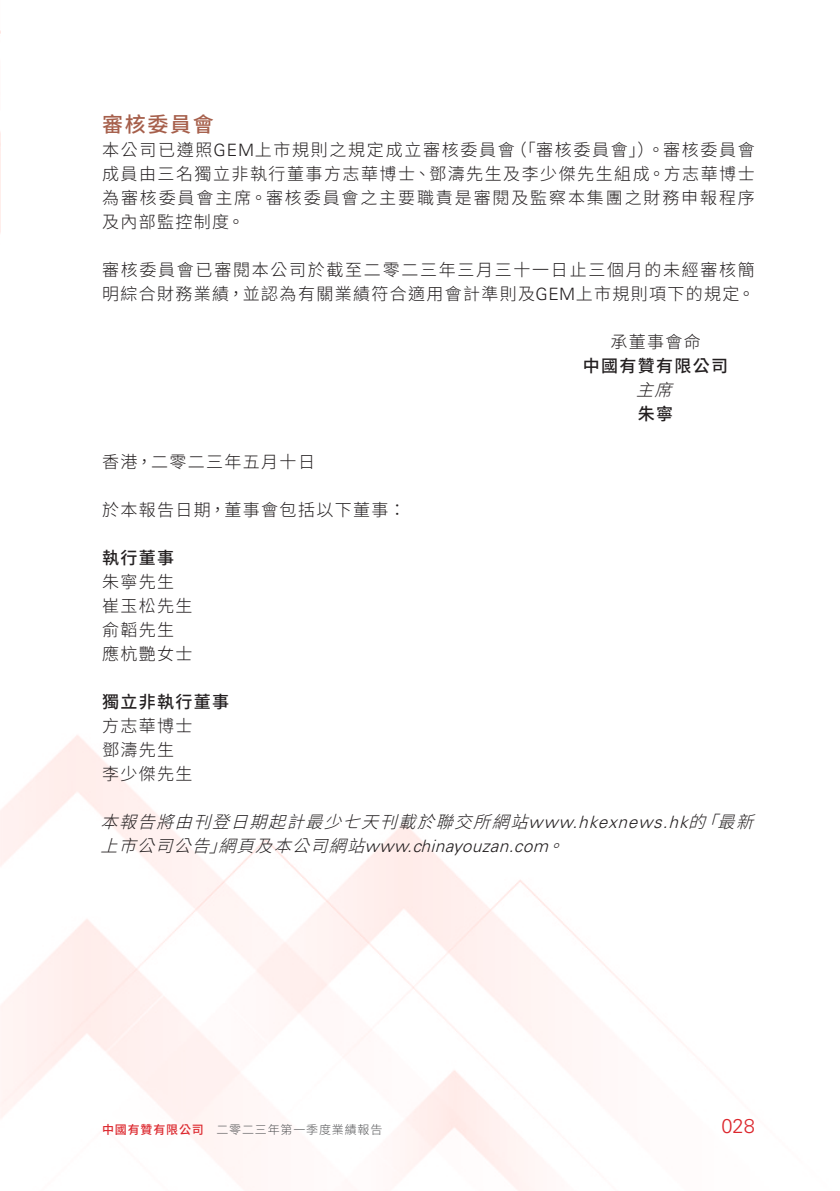
<style>
.page{position:relative;width:840px;height:1191px;background:#fff}
.page>*{position:absolute;margin:0;border:0;box-sizing:border-box;transform-origin:0 0}
.Heading_1{font:500 21px "Source Han Sans TC";letter-spacing:.08em;color:#a65f4b}
.t1{font:300 20px "Univers LT Std";color:#dc272d}
.Body_Text{font:300 17px/24px "Source Han Sans TC";letter-spacing:.085em;color:#231f20}
.Body_Text-2{font:italic 300 17px "Source Han Sans TC";color:#231f20}
.Body_Text-3{font:italic 300 17px/24px "Univers LT Std";color:#231f20}
.Body_Text-4{font:500 17px "Source Han Sans TC";letter-spacing:.08em;color:#231f20}
.t2{font:300 12px "Source Han Sans TC";letter-spacing:.07em;color:#57585a}
.t3{font:500 12px "Source Han Sans TC";letter-spacing:.07em;color:#dc272d}
.s1{font-family:"Univers LT Std"}
.s2{font-family:"Source Han Sans TC"}
</style>
<div class="page">
<img style="left:0;top:30px;width:1px;height:203px">
<p class="Heading_1" style="left:102px;top:112px;width:113px">審核委員會</p>
<p class="Body_Text" style="left:509px;top:138px;width:246px">（「審核委員會」）。審核委員會</p>
<p class="Body_Text" style="left:102px;top:138px;width:654px">本公司已遵照<span class="s1">GEM</span>上市規則之規定成立審核委員會<br>成員由三名獨立非執行董事方志華博士、鄧濤先生及李少傑先生組成。方志華博士為審核委員會主席。審核委員會之主要職責是審閱及監察本集團之財務申報程序及內部監控制度。</p>
<p class="Body_Text" style="left:102px;top:258px;width:654px">審核委員會已審閱本公司於截至二零二三年三月三十一日止三個月的未經審核簡明綜合財務業績，並認為有關業績符合適用會計準則及<span class="s1">GEM</span>上市規則項下的規定。</p>
<p class="Body_Text" style="left:610px;top:330px;width:92px">承董事會命</p>
<p class="Body_Text-4" style="left:582px;top:356px;width:147px">中國有贊有限公司</p>
<p class="Body_Text-2" style="left:635px;top:380px;width:50px">主席</p>
<p class="Body_Text-4" style="left:637px;top:404px;width:37px">朱寧</p>
<p class="Body_Text" style="left:102px;top:450px;width:214px">香港，二零二三年五月十日</p>
<p class="Body_Text" style="left:102px;top:498px;width:305px">於本報告日期，董事會包括以下董事：</p>
<p class="Body_Text-4" style="left:102px;top:548px;width:73px">執行董事</p>
<p class="Body_Text" style="left:102px;top:570px;width:73px">朱寧先生</p>
<p class="Body_Text" style="left:102px;top:594px;width:92px">崔玉松先生</p>
<p class="Body_Text" style="left:102px;top:618px;width:73px">俞韜先生</p>
<p class="Body_Text" style="left:102px;top:642px;width:92px">應杭艷女士</p>
<p class="Body_Text-4" style="left:102px;top:692px;width:128px">獨立非執行董事</p>
<p class="Body_Text" style="left:102px;top:714px;width:92px">方志華博士</p>
<p class="Body_Text" style="left:102px;top:738px;width:73px">鄧濤先生</p>
<p class="Body_Text" style="left:102px;top:762px;width:92px">李少傑先生</p>
<p class="Body_Text-2" style="left:100px;top:812px;width:666px">本報告將由刊登日期起計最少七天刊載於聯交所網站<span class="s1">www h kex n ews h k</span>的最新</p>
<p class="Body_Text-2" style="left:699px;top:812px;width:32px">「</p>
<p class="Body_Text-3" style="left:546px;top:810px;width:38px;text-indent:26px">.<span class="s2">。</span></p>
<p class="Body_Text-3" style="left:662px;top:810px;width:12px">.</p>
<p class="Body_Text-2" style="left:100px;top:836px;width:123px">上市公司公告</p>
<p class="Body_Text-3" style="left:218px;top:834px;width:336px"><span class="s2">網頁及本公司網站</span>www chinayouzan com</p>
<p class="Body_Text-2" style="left:209px;top:836px;width:32px">」</p>
<p class="Body_Text-3" style="left:407px;top:834px;width:12px">.</p>
<p class="Body_Text-3" style="left:508px;top:834px;width:12px">.</p>
<p class="t3" style="left:102px;top:1122px;width:103px">中國有贊有限公司</p>
<p class="t2" style="left:216px;top:1122px;width:167px">二零二三年第一季度業績報告</p>
<p class="t1" style="left:721px;top:1114px;width:35px">028</p>
</div>
